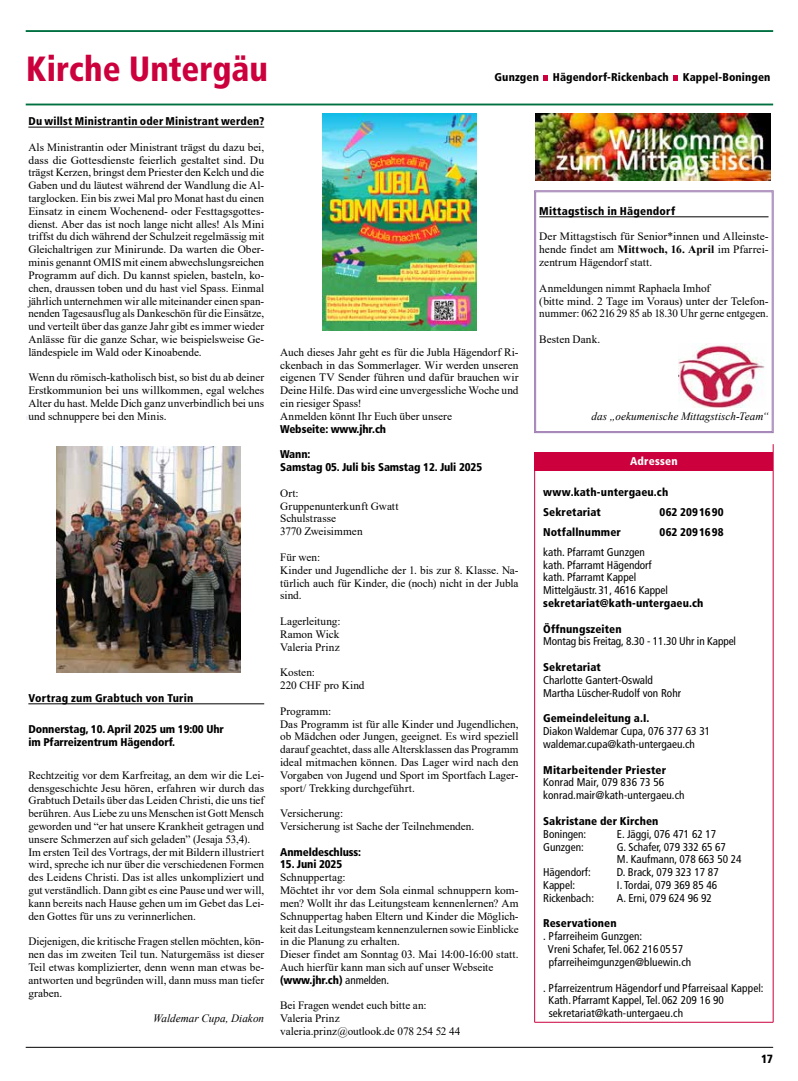
<style>
.page{position:relative;width:798px;height:1081px;background:#fff}
.page>*{position:absolute;margin:0;border:0;box-sizing:border-box;transform-origin:0 0}
.t1{font:900 condensed 35px "Frutiger LT Std";color:#cb003c;scale:.95 1}
.t2{font:900 condensed 11.88px "Frutiger LT Std";color:#000}
.t3{font:11.25px/12.9px "Times New Roman";color:#000}
.t4{font:condensed 11.25px/12.9px "Frutiger LT Std";color:#000}
.t5{font:900 condensed 11.25px/19.9px "Frutiger LT Std";letter-spacing:.01em;color:#000}
.t6{font:900 condensed 11.25px/12.9px "Frutiger LT Std";letter-spacing:-.01em;color:#000}
.t7{font:italic 11.25px "Times New Roman";color:#000}
.t8{font:900 condensed 11.25px "Frutiger LT Std";letter-spacing:.02em;color:#fff}
.s1{font-weight:400}
.s2{font-weight:700}
</style>
<div class="page">
<hr style="left:26px;top:104px;width:746px;height:1px;background:#007040">
<hr style="left:26px;top:30px;width:746px;height:2px;background:#007040">
<svg style="left:673px;top:75px;width:5px;height:6px"></svg>
<svg style="left:543px;top:75px;width:5px;height:6px"></svg>
<hr style="left:534px;top:1022px;width:238px;height:1px;background:#cb003c">
<div style="left:534px;top:452px;width:238px;height:18px;background:#cb003c"></div>
<hr style="left:534px;top:456px;width:1px;height:566px;background:#cb003c">
<hr style="left:772px;top:444px;width:1px;height:578px;background:#cb003c">
<img style="left:323px;top:114px;width:153px;height:216px">
<hr style="left:28px;top:127px;width:236px;height:1px;background:#000">
<img style="left:57px;top:446px;width:183px;height:226px">
<hr style="left:28px;top:703px;width:236px;height:1px;background:#000">
<svg style="left:534px;top:190px;width:239px;height:243px"></svg>
<div style="left:535px;top:192px;width:237px;height:240px;border:1px solid #9f7db3"></div>
<img style="left:535px;top:114px;width:235px;height:67px">
<img style="left:678px;top:343px;width:88px;height:64px">
<hr style="left:26px;top:1047px;width:746px;height:1px;background:#000">
<h1 class="t1" style="left:26px;top:47px;width:256px">Kirche Untergäu</h1>
<p class="t5" style="left:28px;top:111px;width:237px">Du willst Ministrantin oder Ministrant werden?</p>
<p class="t3" style="left:28px;top:140px;width:237px;text-align:justify">Als Ministrantin oder Ministrant trägst du dazu bei, dass die Gottesdienste feierlich gestaltet sind. Du trägst Kerzen, bringst dem Priester den Kelch und die Gaben und du läutest während der Wandlung die Al&shy;targlocken. Ein bis zwei Mal pro Monat hast du einen Einsatz in einem Wochenend- oder Festtagsgottes&shy;dienst. Aber das ist noch lange nicht alles! Als Mini triffst du dich während der Schulzeit regelmässig mit Gleichaltrigen zur Minirunde. Da warten die Ober&shy;minis genannt OMIS mit einem abwechslungsreichen Programm auf dich. Du kannst spielen, basteln, ko&shy;chen, draussen toben und du hast viel Spass. Einmal jährlich unternehmen wir alle miteinander einen span&shy;nenden Tagesausflug als Dankeschön für die Einsätze, und verteilt über das ganze Jahr gibt es immer wieder Anlässe für die ganze Schar, wie beispielsweise Ge&shy;ländespiele im Wald oder Kinoabende.</p>
<p class="t3" style="left:28px;top:371px;width:237px;text-align:justify">Wenn du römisch-katholisch bist, so bist du ab deiner Erstkommunion bei uns willkommen, egal welches Alter du hast. Melde Dich ganz unverbindlich bei uns und schnuppere bei den Minis.</p>
<p class="t5" style="left:28px;top:688px;width:166px">Vortrag zum Grabtuch von Turin</p>
<p class="t6" style="left:28px;top:722px;width:197px">Donnerstag, 10. April 2025 um 19:00 Uhr im Pfarreizentrum Hägendorf.</p>
<p class="t3" style="left:28px;top:768px;width:237px">Rechtzeitig vor dem Karfreitag, an dem wir die Lei&shy;densgeschichte Jesu hören, erfahren wir durch das Grabtuch Details über das Leiden Christi, die uns tief berühren. Aus Liebe zu uns Menschen ist Gott Mensch geworden und “er hat unsere Krankheit getragen und unsere Schmerzen auf sich geladen” (Jesaja 53,4).<br>Im ersten Teil des Vortrags, der mit Bildern illustriert wird, spreche ich nur über die verschiedenen Formen des Leidens Christi. Das ist alles unkompliziert und gut verständlich. Dann gibt es eine Pause und wer will, kann bereits nach Hause gehen um im Gebet das Lei&shy;den Gottes für uns zu verinnerlichen.</p>
<p class="t3" style="left:28px;top:935px;width:237px;text-align:justify">Diejenigen, die kritische Fragen stellen möchten, kön&shy;nen das im zweiten Teil tun. Naturgemäss ist dieser Teil etwas komplizierter, denn wenn man etwas be&shy;antworten und begründen will, dann muss man tiefer graben.</p>
<p class="t7" style="left:153px;top:1010px;width:113px">Waldemar Cupa, Diakon</p>
<p class="t5" style="left:494px;top:67px;width:277px">Gunzgen Hägendorf-Rickenbach Kappel-Boningen</p>
<p class="t3" style="left:280px;top:345px;width:240px">Auch dieses Jahr geht es für die Jubla Hägendorf Ri&shy;ckenbach in das Sommerlager. Wir werden unseren eigenen TV Sender führen und dafür brauchen wir Deine Hilfe. Das wird eine unvergessliche Woche und ein riesiger Spass!<br>Anmelden könnt Ihr Euch über unsere</p>
<p class="t6" style="left:280px;top:422px;width:107px">Webseite: www.jhr.ch</p>
<p class="t6" style="left:280px;top:448px;width:203px">Wann:<br>Samstag 05. Juli bis Samstag 12. Juli 2025</p>
<p class="t3" style="left:280px;top:486px;width:120px">Ort:<br>Gruppenunterkunft Gwatt<br>Schulstrasse<br>3770 Zweisimmen</p>
<p class="t3" style="left:280px;top:550px;width:240px">Für wen:<br>Kinder und Jugendliche der 1. bis zur 8. Klasse. Na&shy;türlich auch für Kinder, die (noch) nicht in der Jubla sind.</p>
<p class="t3" style="left:280px;top:614px;width:62px;text-align:justify">Lagerleitung:<br>Ramon Wick Valeria Prinz</p>
<p class="t3" style="left:280px;top:666px;width:86px">Kosten:<br>220 CHF pro Kind</p>
<p class="t3" style="left:280px;top:704px;width:240px">Programm:<br>Das Programm ist für alle Kinder und Jugendlichen, ob Mädchen oder Jungen, geeignet. Es wird speziell darauf geachtet, dass alle Altersklassen das Programm ideal mitmachen können. Das Lager wird nach den Vorgaben von Jugend und Sport im Sportfach Lager&shy;sport/ Trekking durchgeführt.</p>
<p class="t3" style="left:280px;top:806px;width:196px">Versicherung:<br>Versicherung ist Sache der Teilnehmenden.</p>
<p class="t6" style="left:280px;top:845px;width:82px">Anmeldeschluss:</p>
<p class="t6" style="left:280px;top:858px;width:64px">15. Juni 2025</p>
<p class="t3" style="left:280px;top:871px;width:240px">Schnuppertag:<br>Möchtet ihr vor dem Sola einmal schnuppern kom&shy;men? Wollt ihr das Leitungsteam kennenlernen? Am Schnuppertag haben Eltern und Kinder die Möglich&shy;keit das Leitungsteam kennenzulernen sowie Einblicke in die Planung zu erhalten.<br>Dieser findet am Sonntag 03. Mai 14:00-16:00 statt.<br>Auch hierfür kann man sich auf unser Webseite</p>
<p class="t5" style="left:280px;top:970px;width:110px">(www.jhr.ch) <span class="s1">anmelden.</span></p>
<p class="t3" style="left:280px;top:999px;width:182px">Bei Fragen wendet euch bitte an:<br>Valeria Prinz<br>valeria.prinz@outlook.de 078 254 52 44</p>
<p class="t5" style="left:539px;top:201px;width:137px">Mittagstisch in Hägendorf</p>
<p class="t3" style="left:539px;top:230px;width:231px;text-align:justify">Der Mittagstisch für Senior*innen und Alleinste&shy;hende findet am <span class="s2">Mittwoch, 16. April</span> im Pfarrei&shy;zentrum Hägendorf statt.</p>
<p class="t3" style="left:539px;top:281px;width:231px">Anmeldungen nimmt Raphaela Imhof<br>(bitte mind. 2 Tage im Voraus) unter der Telefon&shy;nummer: 062 216 29 85 ab 18.30 Uhr gerne entgegen.</p>
<p class="t3" style="left:539px;top:332px;width:62px">Besten Dank.</p>
<p class="t7" style="left:591px;top:408px;width:178px">das „oekumenische Mittagstisch-Team“</p>
<p class="t8" style="left:630px;top:455px;width:49px">Adressen</p>
<p class="t5" style="left:543px;top:482px;width:127px">www.kath-untergaeu.ch<br>Sekretariat</p>
<p class="t5" style="left:659px;top:502px;width:66px">062 2091690</p>
<p class="t5" style="left:543px;top:522px;width:79px">Notfallnummer</p>
<p class="t5" style="left:659px;top:522px;width:66px">062 2091698</p>
<p class="t4" style="left:543px;top:545px;width:126px">kath. Pfarramt Gunzgen kath. Pfarramt Hägendorf kath. Pfarramt Kappel<br>Mittelgäustr. 31, 4616 Kappel</p>
<p class="t5" style="left:543px;top:593px;width:162px">sekretariat@kath-untergaeu.ch</p>
<p class="t5" style="left:543px;top:619px;width:80px">Öffnungszeiten</p>
<p class="t4" style="left:543px;top:635px;width:194px">Montag bis Freitag, 8.30 - 11.30 Uhr in Kappel</p>
<p class="t5" style="left:543px;top:657px;width:59px">Sekretariat</p>
<p class="t4" style="left:543px;top:673px;width:139px">Charlotte Gantert-Oswald<br>Martha Lüscher-Rudolf von Rohr</p>
<p class="t5" style="left:543px;top:708px;width:108px">Gemeindeleitung a.I.</p>
<p class="t4" style="left:543px;top:725px;width:168px">Diakon Waldemar Cupa, 076 377 63 31 waldemar.cupa@kath-untergaeu.ch</p>
<p class="t5" style="left:543px;top:760px;width:124px">Mitarbeitender Priester</p>
<p class="t4" style="left:543px;top:776px;width:143px">Konrad Mair, 079 836 73 56 konrad.mair@kath-untergaeu.ch</p>
<p class="t5" style="left:543px;top:811px;width:117px">Sakristane der Kirchen</p>
<p class="t4" style="left:543px;top:827px;width:45px">Boningen:</p>
<p class="t4" style="left:616px;top:827px;width:101px">E. Jäggi, 076 471 62 17</p>
<p class="t4" style="left:543px;top:840px;width:42px">Gunzgen:</p>
<p class="t4" style="left:616px;top:840px;width:126px">G. Schafer, 079 332 65 67<br>M. Kaufmann, 078 663 50 24</p>
<p class="t4" style="left:543px;top:866px;width:49px">Hägendorf:</p>
<p class="t4" style="left:616px;top:866px;width:103px">D. Brack, 079 323 17 87</p>
<p class="t4" style="left:543px;top:878px;width:34px">Kappel:</p>
<p class="t4" style="left:616px;top:878px;width:102px">I. Tordai, 079 369 85 46</p>
<p class="t4" style="left:543px;top:891px;width:52px">Rickenbach:</p>
<p class="t4" style="left:616px;top:891px;width:96px">A. Erni, 079 624 96 92</p>
<p class="t5" style="left:543px;top:913px;width:75px">Reservationen</p>
<p class="t4" style="left:547px;top:930px;width:145px;text-indent:-5px">. Pfarreiheim Gunzgen:<br>Vreni Schafer, Tel. 062 216 05 57 pfarreiheimgunzgen@bluewin.ch</p>
<p class="t4" style="left:548px;top:981px;width:216px;text-indent:-5px">. Pfarreizentrum Hägendorf und Pfarreisaal Kappel:<br>Kath. Pfarramt Kappel, Tel. 062 209 16 90 sekretariat@kath-untergaeu.ch</p>
<p class="t2" style="left:766px;top:1052px;width:8px">3</p>
<p class="t2" style="left:760px;top:1052px;width:13px">17</p>
</div>
